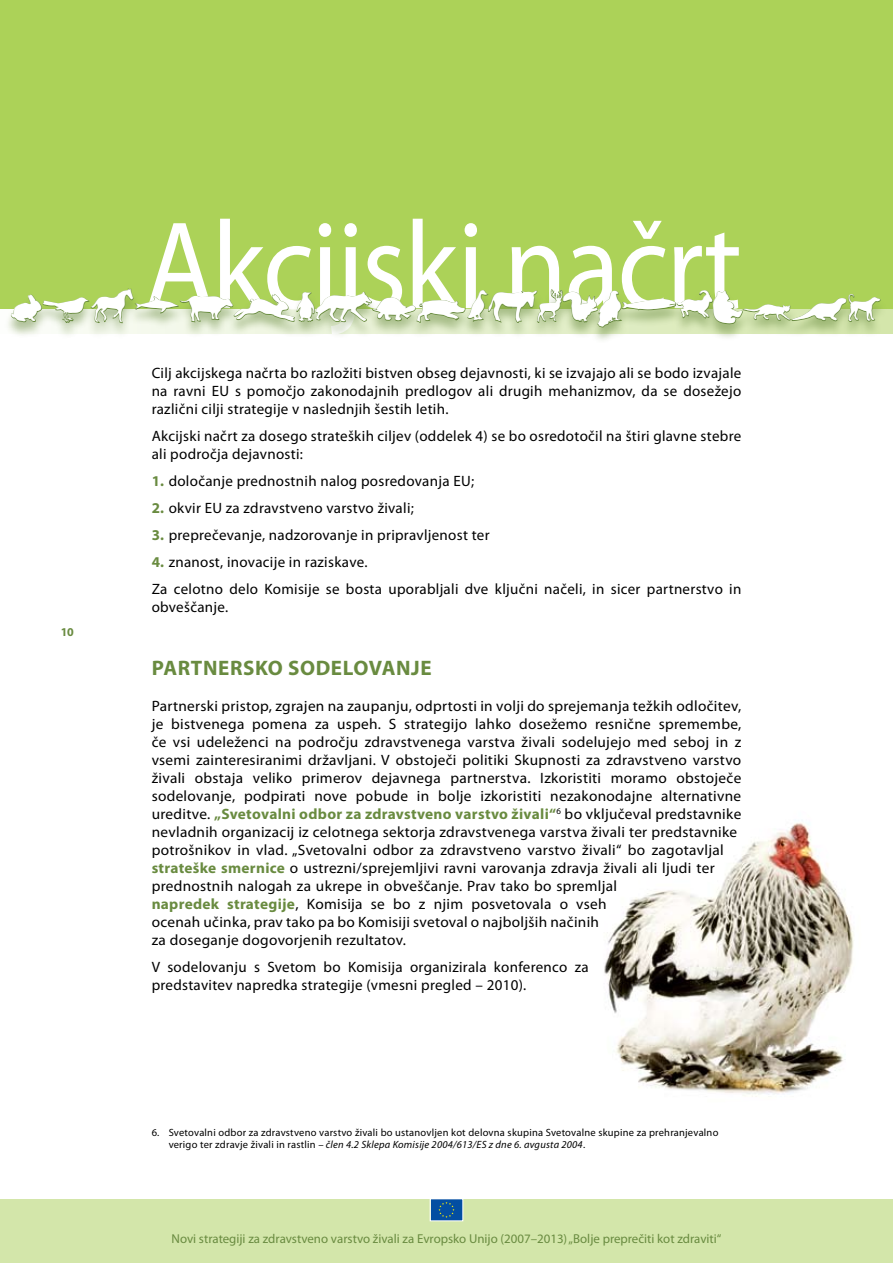
<style>
.page{position:relative;width:893px;height:1263px;background:#fff}
.page>*{position:absolute;margin:0;border:0;box-sizing:border-box;transform-origin:0 0}
.t1{font:126px "Myriad Pro";letter-spacing:-.02em;color:#fff;scale:.9 1}
.t2{font:37.5px "Animal";color:#fff}
.t3{font:700 21px "Myriad Pro";letter-spacing:.03em;color:#698b40}
.t4{font:15px/18px "Myriad Pro";letter-spacing:.02em;color:#000}
.t5{font:12.9px "Myriad Pro";color:#698b40}
.t6{font:700 12px "Myriad Pro";color:#698b40}
.t7{font:10.5px/12px "Myriad Pro";letter-spacing:.02em;color:#000}
.s1{font-weight:700;color:#698b40}
.s2{font-style:italic}
</style>
<div class="page">
<img style="left:604px;top:823px;width:250px;height:274px">
<div style="left:0;top:0;width:893px;height:308px;background:#acd258"></div>
<div style="left:3px;top:289px;width:890px;height:78px;background:#fff"></div>
<svg style="left:11px;top:288px;width:870px;height:52px;background:#bed592"></svg>
<div style="left:0;top:1199px;width:893px;height:64px;background:#d3e6aa"></div>
<svg style="left:429px;top:1199px;width:35px;height:22px"></svg>
<h1 class="t1" style="left:145px;top:188px;width:665px">Akcijski načrt</h1>
<h2 class="t2" style="left:11px;top:289px;width:873px">RBHWNRPVTOQZIOFWJXCGD</h2>
<p class="t6" style="left:61px;top:624px;width:15px">10</p>
<p class="t4" style="left:152px;top:364px;width:591px;text-align:justify">Cilj akcijskega načrta bo razložiti bistven obseg dejavnosti, ki se izvajajo ali se bodo izvajale na ravni EU s pomočjo zakonodajnih predlogov ali drugih mehanizmov, da se dosežejo različni cilji strategije v naslednjih šestih letih.</p>
<p class="t4" style="left:152px;top:427px;width:591px">Akcijski načrt za dosego strateških ciljev (oddelek 4) se bo osredotočil na štiri glavne stebre ali področja dejavnosti:</p>
<p class="t4" style="left:152px;top:472px;width:324px"><span class="s1">1.</span> določanje prednostnih nalog posredovanja EU;</p>
<p class="t4" style="left:152px;top:499px;width:264px"><span class="s1">2.</span> okvir EU za zdravstveno varstvo živali;</p>
<p class="t4" style="left:152px;top:526px;width:339px"><span class="s1">3.</span> preprečevanje, nadzorovanje in pripravljenost ter</p>
<p class="t4" style="left:152px;top:548px;width:591px;line-height:27px"><span class="s1">4.</span> znanost, inovacije in raziskave.<br>Za celotno delo Komisije se bosta uporabljali dve ključni načeli, in sicer partnerstvo in</p>
<p class="t4" style="left:152px;top:598px;width:78px">obveščanje.</p>
<h3 class="t3" style="left:152px;top:654px;width:232px">Partne rsko sode lovan</h3>
<h3 class="t3" style="left:411px;top:654px;width:20px">je</h3>
<p class="t4" style="left:152px;top:697px;width:591px">Partnerski pristop, zgrajen na zaupanju, odprtosti in volji do sprejemanja težkih odločitev, je bistvenega pomena za uspeh. S strategijo lahko dosežemo resnične spremembe, če vsi udeleženci na področju zdravstvenega varstva živali sodelujejo med seboj in z vsemi zainteresiranimi državljani. V obstoječi politiki Skupnosti za zdravstveno varstvo živali obstaja veliko primerov dejavnega partnerstva. Izkoristiti moramo obstoječe sodelovanje, podpirati nove pobude in bolje izkoristiti nezakonodajne alternativne ureditve. <span class="s1">„Svetovalni odbor za zdravstveno varstvo živali“</span><sup>6</sup> bo vključeval predstavnike nevladnih organizacij iz celotnega sektorja zdravstvenega varstva živali ter predstavnike potrošnikov in vlad. „Svetovalni odbor za zdravstveno varstvo živali“ bo zagotavljal <span class="s1">strateške smernice</span> o ustrezni/sprejemljivi ravni varovanja zdravja živali ali ljudi ter prednostnih nalogah za ukrepe in obveščanje. Prav tako bo spremljal<br><span class="s1">napredek strategije</span>, Komisija se bo z njim posvetovala o vseh<br>ocenah učinka, prav tako pa bo Komisiji svetoval o najboljših načinih<br>za doseganje dogovorjenih rezultatov.</p>
<p class="t4" style="left:152px;top:958px;width:438px">V sodelovanju s Svetom bo Komisija organizirala konferenco za predstavitev napredka strategije (vmesni pregled – 2010).</p>
<p class="t7" style="left:169px;top:1126px;width:551px;text-indent:-17px">6. Svetovalni odbor za zdravstveno varstvo živali bo ustanovljen kot delovna skupina Svetovalne skupine za prehranjevalno verigo ter zdravje živali in rastlin – <span class="s2">člen 4.2 Sklepa Komisije 2004/613/ES z dne 6. avgusta 2004</span>.</p>
<p class="t5" style="left:172px;top:1230px;width:551px">Novi strategiji za zdravstveno varstvo živali za Evropsko Unijo (2007–2013) „Bolje preprečiti kot zdraviti“</p>
</div>
